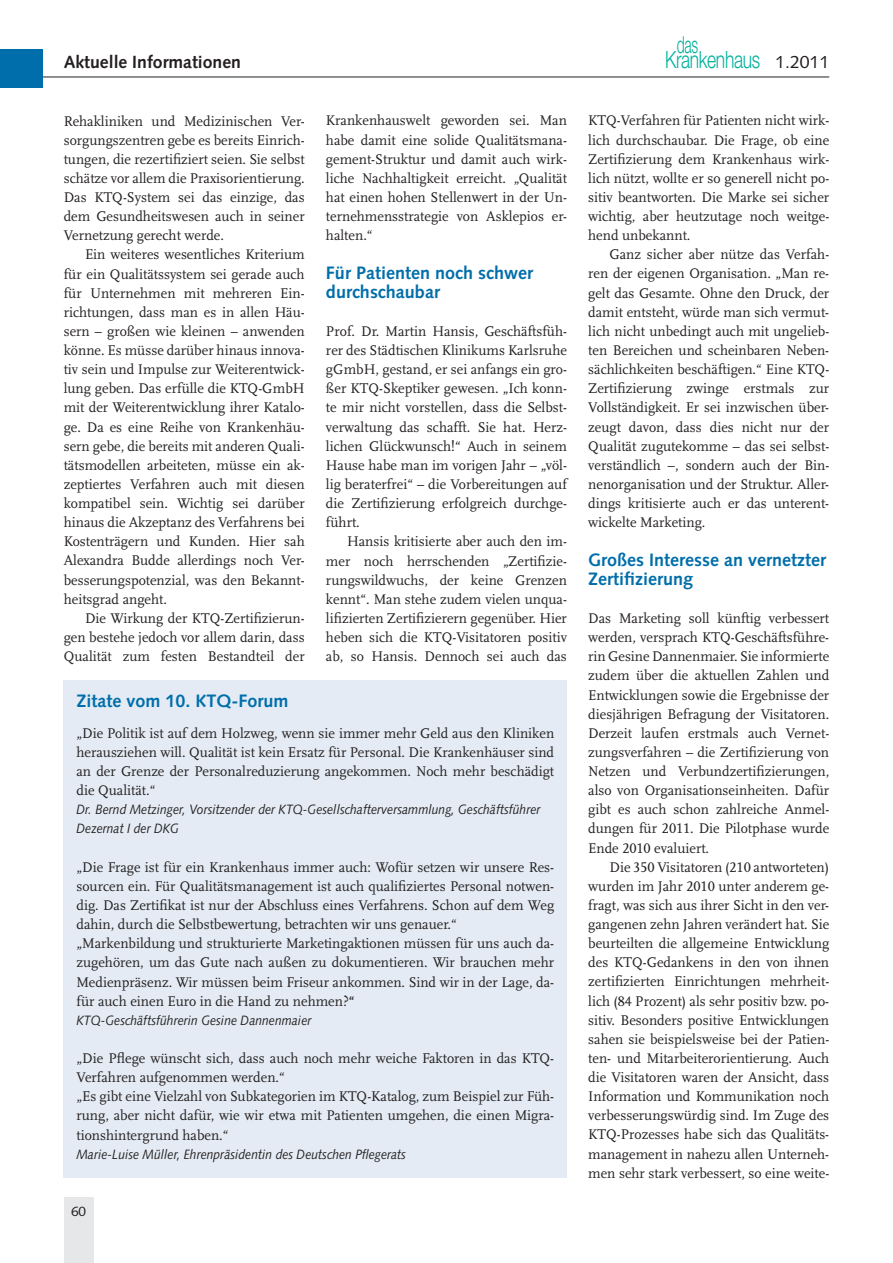
<style>
.page{position:relative;width:893px;height:1263px;background:#fff}
.page>*{position:absolute;margin:0;border:0;box-sizing:border-box;transform-origin:0 0}
.t1{font:300 23.7px "Helvetica Neue";letter-spacing:-.025em;color:#00b19c;scale:.74 1}
.t2{font:300 23.4px "Helvetica Neue";color:#00b19c;scale:.6 1}
.t3{font:700 18px/19.2px "Syntax";color:#006eaa}
.t4{font:700 17.7px "Syntax";color:#231f20}
.t5{font:17.7px "Syntax";color:#231f20}
.t6{font:14.7px/19.2px "Scala LF";color:#231f20;text-align:justify}
.t7{font:italic 13.5px/19.2px "Syntax";color:#231f20;scale:.9 1}
.t8{font:13.5px "Syntax";color:#231f20}
.s1{font-weight:700}
</style>
<div class="page">
<hr style="left:21px;top:77px;width:808px;height:1px;background:#231f20">
<div style="left:0;top:49px;width:42px;height:38px;background:#006eaa"></div>
<div style="left:64px;top:1197px;width:29px;height:66px;background:#e6e7e8"></div>
<div style="left:64px;top:680px;width:503px;height:498px;background:#e4ebf4"></div>
<h2 class="t2" style="left:677px;top:36px;width:37px">das</h2>
<h1 class="t1" style="left:665px;top:51px;width:130px">Krankenhaus</h1>
<p class="t4" style="left:64px;top:55px;width:179px">Aktuelle Informationen</p>
<p class="t5" style="left:775px;top:55px;width:55px">1.2011</p>
<p class="t6" style="left:64px;top:112px;width:242px">Rehakliniken und Medizinischen Ver&shy;sorgungszentren gebe es bereits Einrich&shy;tungen, die rezertifiziert seien. Sie selbst schätze vor allem die Praxisorientierung.<br>Das KTQ-System sei das einzige, das dem Gesundheitswesen auch in seiner Vernetzung gerecht werde.</p>
<p class="t6" style="left:64px;top:246px;width:242px;text-indent:21px">Ein weiteres wesentliches Kriterium für ein Qualitätssystem sei gerade auch für Unternehmen mit mehreren Ein&shy;richtungen, dass man es in allen Häu&shy;sern – großen wie kleinen – anwenden könne. Es müsse darüber hinaus innova&shy;tiv sein und Impulse zur Weiterentwick&shy;lung geben. Das erfülle die KTQ-GmbH mit der Weiterentwicklung ihrer Katalo&shy;ge. Da es eine Reihe von Krankenhäu&shy;sern gebe, die bereits mit anderen Quali&shy;tätsmodellen arbeiteten, müsse ein ak&shy;zeptiertes Verfahren auch mit diesen kompatibel sein. Wichtig sei darüber hinaus die Akzeptanz des Verfahrens bei Kostenträgern und Kunden. Hier sah Alexandra Budde allerdings noch Ver&shy;besserungspotenzial, was den Bekannt&shy;heitsgrad angeht.</p>
<p class="t6" style="left:64px;top:610px;width:242px;text-indent:21px">Die Wirkung der KTQ-Zertifizierun&shy;gen bestehe jedoch vor allem darin, dass Qualität zum festen Bestandteil der</p>
<p class="t6" style="left:326px;top:112px;width:242px">Krankenhauswelt geworden sei. Man habe damit eine solide Qualitätsmana&shy;gement-Struktur und damit auch wirk&shy;liche Nachhaltigkeit erreicht. „Qualität hat einen hohen Stellenwert in der Un&shy;ternehmensstrategie von Asklepios er&shy;halten.“</p>
<p class="t3" style="left:326px;top:264px;width:209px">Für Patienten noch schwer durchschaubar</p>
<p class="t6" style="left:326px;top:323px;width:242px">Prof. Dr. Martin Hansis, Geschäftsfüh&shy;rer des Städtischen Klinikums Karlsruhe gGmbH, gestand, er sei anfangs ein gro&shy;ßer KTQ-Skeptiker gewesen. „Ich konn&shy;te mir nicht vorstellen, dass die Selbst&shy;verwaltung das schafft. Sie hat. Herz&shy;lichen Glückwunsch!“ Auch in seinem Hause habe man im vorigen Jahr – „völ&shy;lig beraterfrei“ – die Vorbereitungen auf die Zertifizierung erfolgreich durchge&shy;führt.</p>
<p class="t6" style="left:326px;top:533px;width:242px;text-indent:21px">Hansis kritisierte aber auch den im&shy;mer noch herrschenden „Zertifizie&shy;rungswildwuchs, der keine Grenzen kennt“. Man stehe zudem vielen unqua&shy;lifizierten Zertifizierern gegenüber. Hier heben sich die KTQ-Visitatoren positiv ab, so Hansis. Dennoch sei auch das</p>
<p class="t3" style="left:76px;top:693px;width:214px">Zitate vom 10. KTQ-Forum</p>
<p class="t6" style="left:76px;top:724px;width:479px">„Die Politik ist auf dem Holzweg, wenn sie immer mehr Geld aus den Kliniken herausziehen will. Qualität ist kein Ersatz für Personal. Die Krankenhäuser sind an der Grenze der Personalreduzierung angekommen. Noch mehr beschädigt die Qualität.“</p>
<p class="t7" style="left:76px;top:801px;width:517px">Dr. Bernd Metzinger, Vorsitzender der KTQ-Gesellschafterversammlung, Geschäftsführer<br>Dezernat I der DKG</p>
<p class="t6" style="left:76px;top:858px;width:479px;text-align:left">„Die Frage ist für ein Krankenhaus immer auch: Wofür setzen wir unsere Res&shy;sourcen ein. Für Qualitätsmanagement ist auch qualifiziertes Personal notwen&shy;dig. Das Zertifikat ist nur der Abschluss eines Verfahrens. Schon auf dem Weg dahin, durch die Selbstbewertung, betrachten wir uns genauer.“ „Markenbildung und strukturierte Marketingaktionen müssen für uns auch da&shy;zugehören, um das Gute nach außen zu dokumentieren. Wir brauchen mehr Medienpräsenz. Wir müssen beim Friseur ankommen. Sind wir in der Lage, da&shy;für auch einen Euro in die Hand zu nehmen?<span class="s1">“</span></p>
<p class="t7" style="left:76px;top:1012px;width:263px">KTQ-Geschäftsführerin Gesine Dannenmaier</p>
<p class="t6" style="left:76px;top:1050px;width:479px;text-align:left">„Die Pflege wünscht sich, dass auch noch mehr weiche Faktoren in das KTQ-Verfahren aufgenommen werden.“<br>„Es gibt eine Vielzahl von Subkategorien im KTQ-Katalog, zum Beispiel zur Füh&shy;rung, aber nicht dafür, wie wir etwa mit Patienten umgehen, die einen Migra&shy;tionshintergrund haben.“</p>
<p class="t7" style="left:76px;top:1146px;width:368px">Marie-Luise Müller, Ehrenpräsidentin des Deutschen Pflegerats</p>
<p class="t8" style="left:71px;top:1205px;width:17px">60</p>
<p class="t6" style="left:588px;top:112px;width:242px">KTQ-Verfahren für Patienten nicht wirk&shy;lich durchschaubar. Die Frage, ob eine Zertifizierung dem Krankenhaus wirk&shy;lich nützt, wollte er so generell nicht po&shy;sitiv beantworten. Die Marke sei sicher wichtig, aber heutzutage noch weitge&shy;hend unbekannt.</p>
<p class="t6" style="left:588px;top:246px;width:242px;text-indent:21px">Ganz sicher aber nütze das Verfah&shy;ren der eigenen Organisation. „Man re&shy;gelt das Gesamte. Ohne den Druck, der damit entsteht, würde man sich vermut&shy;lich nicht unbedingt auch mit ungelieb&shy;ten Bereichen und scheinbaren Neben&shy;sächlichkeiten beschäftigen.“ Eine KTQ-Zertifizierung zwinge erstmals zur Vollständigkeit. Er sei inzwischen über&shy;zeugt davon, dass dies nicht nur der Qualität zugutekomme – das sei selbst&shy;verständlich –, sondern auch der Bin&shy;nenorganisation und der Struktur. Aller&shy;dings kritisierte auch er das unterent&shy;wickelte Marketing.</p>
<p class="t3" style="left:588px;top:551px;width:239px">Großes Interesse an vernetzter<br>Zertifizierung</p>
<p class="t6" style="left:588px;top:610px;width:242px">Das Marketing soll künftig verbessert werden, versprach KTQ-Geschäftsführe&shy;rin Gesine Dannenmaier. Sie informierte zudem über die aktuellen Zahlen und Entwicklungen sowie die Ergebnisse der diesjährigen Befragung der Visitatoren.<br>Derzeit laufen erstmals auch Vernet&shy;zungsverfahren – die Zertifizierung von Netzen und Verbundzertifizierungen, also von Organisationseinheiten. Dafür gibt es auch schon zahlreiche Anmel&shy;dungen für 2011. Die Pilotphase wurde Ende 2010 evaluiert.</p>
<p class="t6" style="left:588px;top:858px;width:242px;text-indent:21px">Die 350 Visitatoren (210 antworteten) wurden im Jahr 2010 unter anderem ge&shy;fragt, was sich aus ihrer Sicht in den ver&shy;gangenen zehn Jahren verändert hat. Sie beurteilten die allgemeine Entwicklung des KTQ-Gedankens in den von ihnen zertifizierten Einrichtungen mehrheit&shy;lich (84 Prozent) als sehr positiv bzw. po&shy;sitiv. Besonders positive Entwicklungen sahen sie beispielsweise bei der Patien&shy;ten- und Mitarbeiterorientierung. Auch die Visitatoren waren der Ansicht, dass Information und Kommunikation noch verbesserungswürdig sind. Im Zuge des KTQ-Prozesses habe sich das Qualitäts&shy;management in nahezu allen Unterneh&shy;men sehr stark verbessert, so eine weite-</p>
</div>
